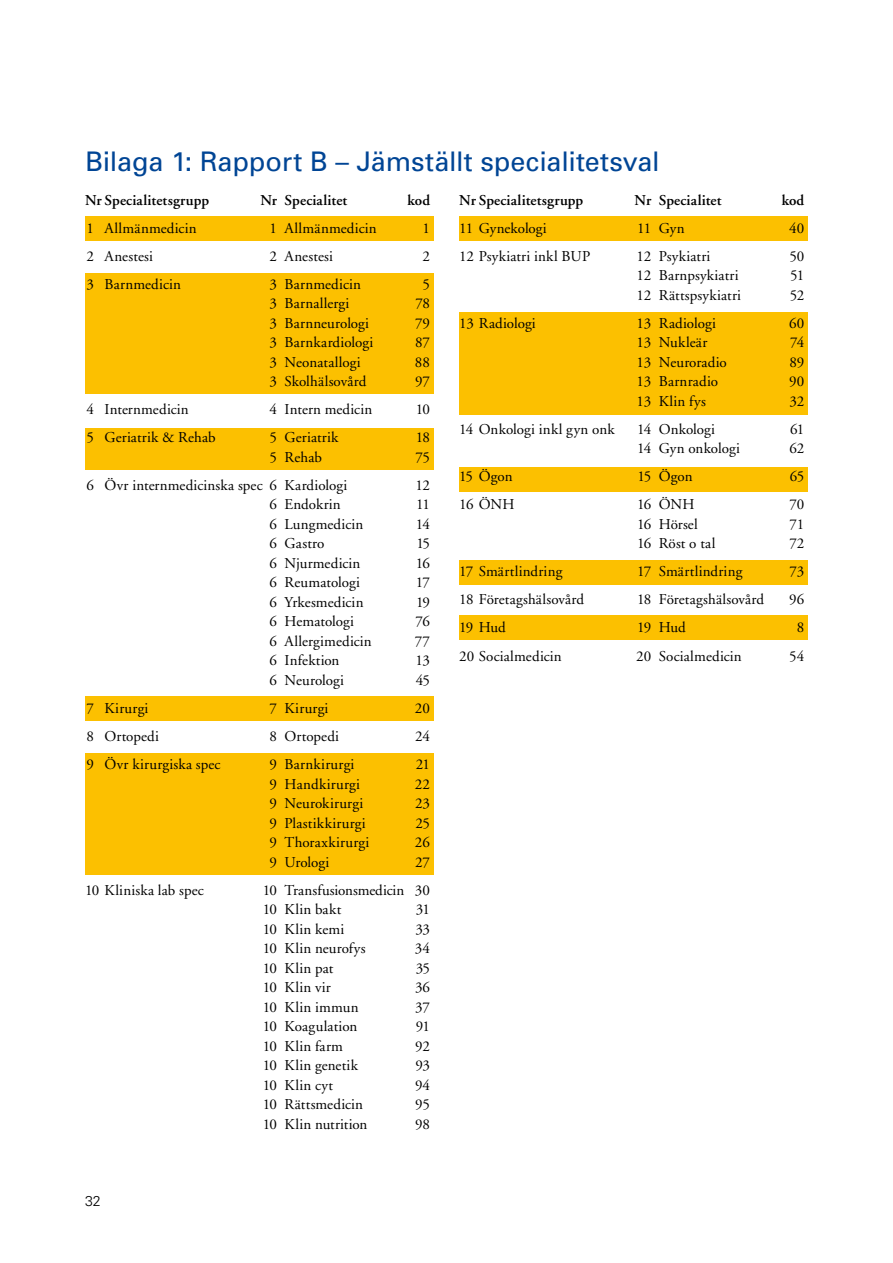
<style>
.page{position:relative;width:893px;height:1263px;background:#fff}
.page>*{position:absolute;margin:0;border:0;box-sizing:border-box;transform-origin:0 0}
.t1{font:27px "Univers";letter-spacing:-.005em;color:#004595}
.t2{font:15px/19.5px "Adobe Garamond";letter-spacing:.01em;color:#000}
.t3{font:600 15px "Adobe Garamond";letter-spacing:.005em;color:#000}
.t4{font:300 14.25px "Univers";color:#000}
</style>
<div class="page">
<div style="left:459px;top:615px;width:349px;height:25px;background:#fcc000"></div>
<div style="left:459px;top:560px;width:349px;height:24px;background:#fcc000"></div>
<div style="left:459px;top:467px;width:349px;height:24px;background:#fcc000"></div>
<div style="left:459px;top:312px;width:349px;height:102px;background:#fcc000"></div>
<div style="left:459px;top:216px;width:349px;height:25px;background:#fcc000"></div>
<div style="left:85px;top:753px;width:349px;height:121px;background:#fcc000"></div>
<div style="left:85px;top:697px;width:349px;height:24px;background:#fcc000"></div>
<div style="left:85px;top:428px;width:349px;height:42px;background:#fcc000"></div>
<div style="left:85px;top:273px;width:349px;height:121px;background:#fcc000"></div>
<div style="left:85px;top:216px;width:349px;height:25px;background:#fcc000"></div>
<h1 class="t1" style="left:85px;top:144px;width:576px">Bilaga 1: Rapport B – Jämställt specialitetsval</h1>
<p class="t3" style="left:85px;top:192px;width:126px">Nr Specialitetsgrupp</p>
<p class="t3" style="left:260px;top:192px;width:89px">Nr Specialitet</p>
<p class="t3" style="left:407px;top:192px;width:24px">kod</p>
<p class="t2" style="left:87px;top:219px;width:112px">1 Allmänmedicin</p>
<p class="t2" style="left:270px;top:219px;width:109px">1 Allmänmedicin</p>
<p class="t2" style="left:423px;top:219px;width:9px">1</p>
<p class="t2" style="left:87px;top:247px;width:68px">2 Anestesi</p>
<p class="t2" style="left:270px;top:247px;width:65px">2 Anestesi</p>
<p class="t2" style="left:423px;top:247px;width:9px">2</p>
<p class="t2" style="left:87px;top:275px;width:96px">3 Barnmedicin</p>
<p class="t2" style="left:270px;top:275px;width:93px">3 Barnmedicin</p>
<p class="t2" style="left:423px;top:275px;width:9px">5</p>
<p class="t2" style="left:270px;top:294px;width:81px">3 Barnallergi</p>
<p class="t2" style="left:415px;top:294px;width:16px">78</p>
<p class="t2" style="left:270px;top:314px;width:101px">3 Barnneurologi</p>
<p class="t2" style="left:415px;top:314px;width:16px">79</p>
<p class="t2" style="left:270px;top:333px;width:105px">3 Barnkardiologi</p>
<p class="t2" style="left:415px;top:333px;width:17px">87</p>
<p class="t2" style="left:270px;top:353px;width:93px">3 Neonatallogi</p>
<p class="t2" style="left:415px;top:353px;width:17px">88</p>
<p class="t2" style="left:270px;top:372px;width:98px">3 Skolhälsovård</p>
<p class="t2" style="left:415px;top:372px;width:17px">97</p>
<p class="t2" style="left:87px;top:400px;width:104px">4 Internmedicin</p>
<p class="t2" style="left:270px;top:400px;width:104px">4 Intern medicin</p>
<p class="t2" style="left:416px;top:400px;width:16px">10</p>
<p class="t2" style="left:87px;top:428px;width:131px">5 Geriatrik &amp; Rehab</p>
<p class="t2" style="left:270px;top:428px;width:70px">5 Geriatrik</p>
<p class="t2" style="left:416px;top:428px;width:16px">18</p>
<p class="t2" style="left:270px;top:448px;width:54px">5 Rehab</p>
<p class="t2" style="left:415px;top:448px;width:16px">75</p>
<p class="t2" style="left:87px;top:476px;width:262px">6 Övr internmedicinska spec 6 Kardiologi</p>
<p class="t2" style="left:415px;top:476px;width:16px">12</p>
<p class="t2" style="left:270px;top:495px;width:73px">6 Endokrin</p>
<p class="t2" style="left:416px;top:495px;width:15px">11</p>
<p class="t2" style="left:270px;top:515px;width:95px">6 Lungmedicin</p>
<p class="t2" style="left:416px;top:515px;width:16px">14</p>
<p class="t2" style="left:270px;top:534px;width:56px">6 Gastro</p>
<p class="t2" style="left:416px;top:534px;width:15px">15</p>
<p class="t2" style="left:270px;top:554px;width:92px">6 Njurmedicin</p>
<p class="t2" style="left:416px;top:554px;width:16px">16</p>
<p class="t2" style="left:270px;top:573px;width:92px">6 Reumatologi</p>
<p class="t2" style="left:416px;top:573px;width:16px">17</p>
<p class="t2" style="left:270px;top:593px;width:95px">6 Yrkesmedicin</p>
<p class="t2" style="left:416px;top:593px;width:16px">19</p>
<p class="t2" style="left:270px;top:612px;width:86px">6 Hematologi</p>
<p class="t2" style="left:416px;top:612px;width:16px">76</p>
<p class="t2" style="left:270px;top:632px;width:104px">6 Allergimedicin</p>
<p class="t2" style="left:415px;top:632px;width:17px">77</p>
<p class="t2" style="left:270px;top:651px;width:71px">6 Infektion</p>
<p class="t2" style="left:415px;top:651px;width:16px">13</p>
<p class="t2" style="left:270px;top:671px;width:76px">6 Neurologi</p>
<p class="t2" style="left:416px;top:671px;width:16px">45</p>
<p class="t2" style="left:87px;top:699px;width:63px">7 Kirurgi</p>
<p class="t2" style="left:270px;top:699px;width:60px">7 Kirurgi</p>
<p class="t2" style="left:415px;top:699px;width:17px">20</p>
<p class="t2" style="left:87px;top:727px;width:74px">8 Ortopedi</p>
<p class="t2" style="left:270px;top:727px;width:71px">8 Ortopedi</p>
<p class="t2" style="left:415px;top:727px;width:16px">24</p>
<p class="t2" style="left:87px;top:755px;width:135px">9 Övr kirurgiska spec</p>
<p class="t2" style="left:270px;top:755px;width:86px">9 Barnkirurgi</p>
<p class="t2" style="left:416px;top:755px;width:16px">21</p>
<p class="t2" style="left:270px;top:774px;width:92px">9 Handkirurgi</p>
<p class="t2" style="left:415px;top:774px;width:17px">22</p>
<p class="t2" style="left:270px;top:794px;width:95px">9 Neurokirurgi</p>
<p class="t2" style="left:415px;top:794px;width:17px">23</p>
<p class="t2" style="left:270px;top:813px;width:98px">9 Plastikkirurgi</p>
<p class="t2" style="left:415px;top:813px;width:16px">25</p>
<p class="t2" style="left:270px;top:833px;width:101px">9 Thoraxkirurgi</p>
<p class="t2" style="left:415px;top:833px;width:17px">26</p>
<p class="t2" style="left:270px;top:852px;width:61px">9 Urologi</p>
<p class="t2" style="left:415px;top:852px;width:16px">27</p>
<p class="t2" style="left:85px;top:880px;width:120px">10 Kliniska lab spec</p>
<p class="t2" style="left:263px;top:880px;width:169px">10 Transfusionsmedicin 30<br>10 Klin bakt</p>
<p class="t2" style="left:416px;top:900px;width:16px">31</p>
<p class="t4" style="left:85px;top:1193px;width:17px">32</p>
<p class="t2" style="left:263px;top:919px;width:83px">10 Klin kemi</p>
<p class="t2" style="left:415px;top:919px;width:16px">33</p>
<p class="t2" style="left:263px;top:939px;width:104px">10 Klin neurofys</p>
<p class="t2" style="left:415px;top:939px;width:17px">34</p>
<p class="t2" style="left:263px;top:958px;width:72px">10 Klin pat</p>
<p class="t2" style="left:416px;top:958px;width:16px">35</p>
<p class="t2" style="left:263px;top:978px;width:70px">10 Klin vir</p>
<p class="t2" style="left:415px;top:978px;width:17px">36</p>
<p class="t2" style="left:263px;top:997px;width:97px">10 Klin immun</p>
<p class="t2" style="left:415px;top:997px;width:16px">37</p>
<p class="t2" style="left:263px;top:1017px;width:96px">10 Koagulation</p>
<p class="t2" style="left:416px;top:1017px;width:16px">91</p>
<p class="t2" style="left:263px;top:1036px;width:82px">10 Klin farm</p>
<p class="t2" style="left:415px;top:1036px;width:16px">92</p>
<p class="t2" style="left:263px;top:1056px;width:97px">10 Klin genetik</p>
<p class="t2" style="left:415px;top:1056px;width:16px">93</p>
<p class="t2" style="left:263px;top:1075px;width:72px">10 Klin cyt</p>
<p class="t2" style="left:415px;top:1075px;width:17px">94</p>
<p class="t2" style="left:263px;top:1095px;width:102px">10 Rättsmedicin</p>
<p class="t2" style="left:415px;top:1095px;width:16px">95</p>
<p class="t2" style="left:263px;top:1114px;width:106px">10 Klin nutrition</p>
<p class="t2" style="left:415px;top:1114px;width:16px">98</p>
<p class="t3" style="left:459px;top:192px;width:126px">Nr Specialitetsgrupp</p>
<p class="t3" style="left:635px;top:192px;width:89px">Nr Specialitet</p>
<p class="t3" style="left:782px;top:192px;width:24px">kod</p>
<p class="t2" style="left:459px;top:219px;width:89px">11 Gynekologi</p>
<p class="t2" style="left:637px;top:219px;width:49px">11 Gyn</p>
<p class="t2" style="left:789px;top:219px;width:17px">40</p>
<p class="t2" style="left:459px;top:247px;width:133px">12 Psykiatri inkl BUP</p>
<p class="t2" style="left:636px;top:247px;width:75px">12 Psykiatri</p>
<p class="t2" style="left:789px;top:247px;width:16px">50</p>
<p class="t2" style="left:636px;top:266px;width:103px">12 Barnpsykiatri</p>
<p class="t2" style="left:790px;top:266px;width:16px">51</p>
<p class="t2" style="left:636px;top:286px;width:106px">12 Rättspsykiatri</p>
<p class="t2" style="left:790px;top:286px;width:16px">52</p>
<p class="t2" style="left:459px;top:314px;width:78px">13 Radiologi</p>
<p class="t2" style="left:637px;top:314px;width:81px">13 Radiologi</p>
<p class="t2" style="left:789px;top:314px;width:17px">60</p>
<p class="t2" style="left:637px;top:333px;width:72px">13 Nukleär</p>
<p class="t2" style="left:790px;top:333px;width:16px">74</p>
<p class="t2" style="left:637px;top:353px;width:92px">13 Neuroradio</p>
<p class="t2" style="left:789px;top:353px;width:16px">89</p>
<p class="t2" style="left:637px;top:372px;width:83px">13 Barnradio</p>
<p class="t2" style="left:789px;top:372px;width:17px">90</p>
<p class="t2" style="left:637px;top:392px;width:71px">13 Klin fys</p>
<p class="t2" style="left:790px;top:392px;width:16px">32</p>
<p class="t2" style="left:459px;top:420px;width:157px">14 Onkologi inkl gyn onk</p>
<p class="t2" style="left:637px;top:420px;width:79px">14 Onkologi</p>
<p class="t2" style="left:790px;top:420px;width:16px">61</p>
<p class="t2" style="left:637px;top:439px;width:104px">14 Gyn onkologi</p>
<p class="t2" style="left:789px;top:439px;width:16px">62</p>
<p class="t2" style="left:459px;top:467px;width:55px">15 Ögon</p>
<p class="t2" style="left:637px;top:467px;width:57px">15 Ögon</p>
<p class="t2" style="left:790px;top:467px;width:16px">65</p>
<p class="t2" style="left:459px;top:495px;width:57px">16 ÖNH</p>
<p class="t2" style="left:637px;top:495px;width:59px">16 ÖNH</p>
<p class="t2" style="left:790px;top:495px;width:16px">70</p>
<p class="t2" style="left:637px;top:515px;width:62px">16 Hörsel</p>
<p class="t2" style="left:790px;top:515px;width:16px">71</p>
<p class="t2" style="left:637px;top:534px;width:80px">16 Röst o tal</p>
<p class="t2" style="left:789px;top:534px;width:16px">72</p>
<p class="t2" style="left:459px;top:562px;width:105px">17 Smärtlindring</p>
<p class="t2" style="left:637px;top:562px;width:107px">17 Smärtlindring</p>
<p class="t2" style="left:789px;top:562px;width:16px">73</p>
<p class="t2" style="left:459px;top:590px;width:126px">18 Företagshälsovård</p>
<p class="t2" style="left:637px;top:590px;width:129px">18 Företagshälsovård</p>
<p class="t2" style="left:789px;top:590px;width:17px">96</p>
<p class="t2" style="left:459px;top:618px;width:48px">19 Hud</p>
<p class="t2" style="left:637px;top:618px;width:50px">19 Hud</p>
<p class="t2" style="left:797px;top:618px;width:9px">8</p>
<p class="t2" style="left:459px;top:646px;width:104px">20 Socialmedicin</p>
<p class="t2" style="left:636px;top:646px;width:107px">20 Socialmedicin</p>
<p class="t2" style="left:789px;top:646px;width:17px">54</p>
</div>
